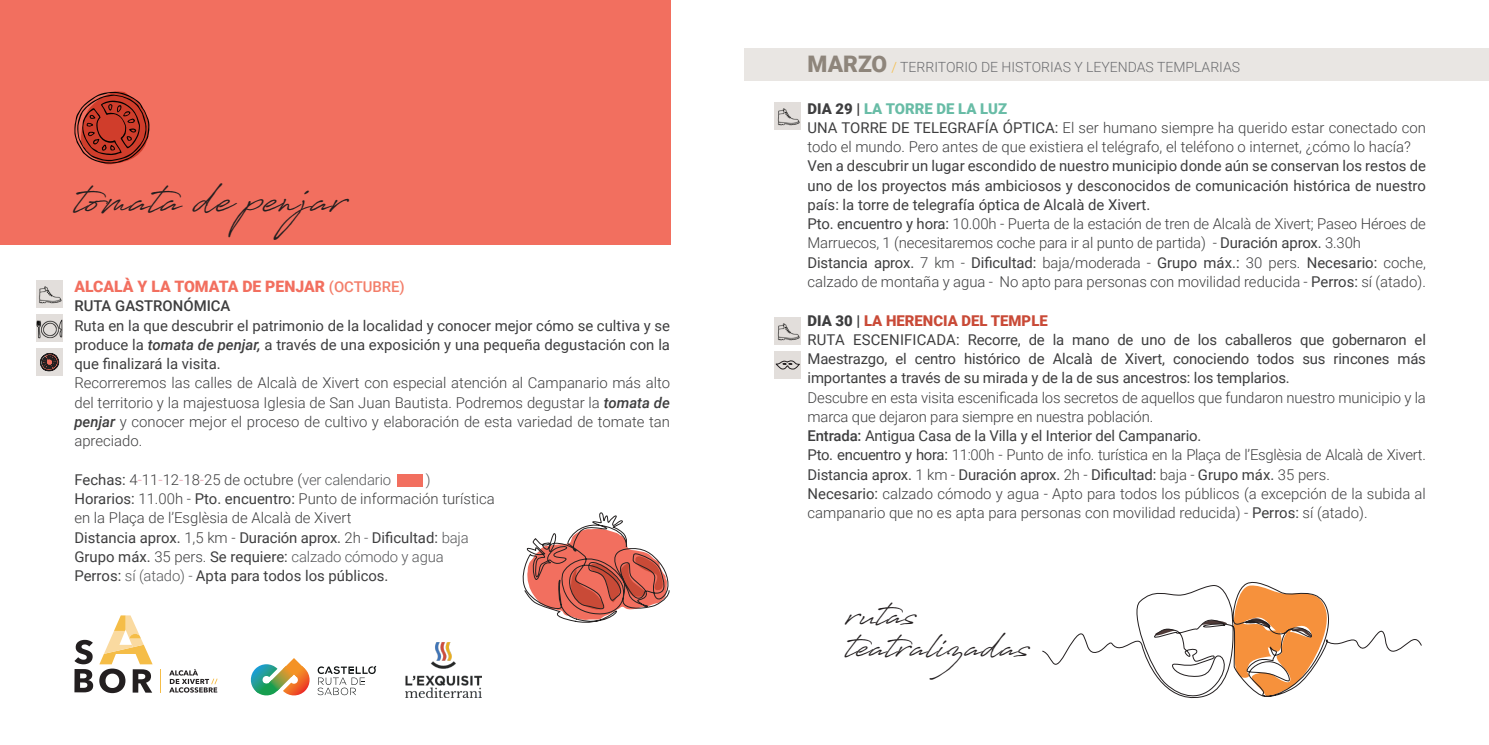
<style>
.page{position:relative;width:1489px;height:745px;background:#fff}
.page>*{position:absolute;margin:0;border:0;box-sizing:border-box;transform-origin:0 0}
.t1{font:42px "Antro Vectra Bolder";letter-spacing:.025em;color:#231f20}
.t2{font:35px/31.5px "Antro Vectra Bolder";letter-spacing:.025em;color:#231f20}
.t3{font:900 15.75px "Roboto";color:#f26f5f}
.t4{font:14.88px/19.2px "Roboto";color:#3e3e3f}
.t5{font:300 14.88px/19.2px "Roboto";color:#3e3e3f}
.t6{font:500 14.88px "Roboto";color:#3e3e3f}
.t7{font:300 14px "Roboto";color:#6c6d70}
.s1{font-weight:500;font-size:14.88px;color:#f37e6a}
.s2{font-weight:500;font-style:italic}
.s3{font-weight:400}
.s4{color:#e58da0}
.s5{color:#57585a}
.s6{font-weight:300;color:#57585a}
.s7{font-weight:300}
.s8{font-weight:900;font-size:22.75px;color:#8e857b}
.s9{color:#f5bd47}
.s10{font-weight:900}
.s11{font-weight:900;color:#68bca6}
.s12{font-weight:900;color:#c94a37}
.s13{font-weight:500}
</style>
<div class="page">
<div style="left:744px;top:48px;width:744px;height:32px;background:#e9e6e3"></div>
<img style="left:36px;top:280px;width:27px;height:28px">
<img style="left:774px;top:102px;width:27px;height:28px">
<div style="left:397px;top:473px;width:25px;height:13px;background:#f26f5f"></div>
<svg style="left:74px;top:615px;width:79px;height:77px"></svg>
<svg style="left:160px;top:669px;width:1px;height:23px"></svg>
<svg style="left:169px;top:669px;width:48px;height:23px"></svg>
<div style="left:0;top:0;width:670px;height:244px;background:#f26f5f"></div>
<svg style="left:74px;top:91px;width:76px;height:74px"></svg>
<img style="left:405px;top:642px;width:76px;height:55px">
<svg style="left:250px;top:658px;width:60px;height:38px"></svg>
<svg style="left:317px;top:665px;width:59px;height:29px"></svg>
<img style="left:36px;top:314px;width:27px;height:28px">
<div style="left:36px;top:348px;width:27px;height:28px;background:#e2dedb"></div>
<svg style="left:40px;top:353px;width:19px;height:18px"></svg>
<img style="left:774px;top:317px;width:27px;height:28px">
<div style="left:774px;top:351px;width:27px;height:28px;background:#e2dedb"></div>
<svg style="left:775px;top:360px;width:25px;height:10px"></svg>
<svg style="left:1042px;top:581px;width:380px;height:118px"></svg>
<svg style="left:522px;top:512px;width:148px;height:111px"></svg>
<h1 class="t1" style="left:74px;top:171px;width:273px">tomata de penjar</h1>
<p class="t3" style="left:74px;top:275px;width:332px">ALCALÀ Y LA TOMATA DE PENJAR <span class="s1">(OCTUBRE)</span></p>
<p class="t6" style="left:74px;top:295px;width:157px">RUTA GASTRONÓMICA</p>
<p class="t4" style="left:74px;top:315px;width:597px;text-align:justify">Ruta en la que descubrir el patrimonio de la localidad y conocer mejor cómo se cultiva y se produce la <span class="s2">tomata de penjar,</span> a través de una exposición y una pequeña degustación con la que finalizará la visita.</p>
<p class="t5" style="left:74px;top:372px;width:597px;text-align:justify">Recorreremos las calles de Alcalà de Xivert con especial atención al Campanario más alto del territorio y la majestuosa Iglesia de San Juan Bautista. Podremos degustar la <span class="s2">tomata de penjar</span> y conocer mejor el proceso de cultivo y elaboración de esta variedad de tomate tan apreciado.</p>
<p class="t5" style="left:74px;top:469px;width:318px"><span class="s3">Fechas:</span> 4<span class="s4">-</span>11<span class="s4">-</span>12<span class="s4">-</span>18<span class="s4">-</span>25 de octubre (<span class="s5">ver calendario</span></p>
<p class="t4" style="left:74px;top:469px;width:422px;text-indent:351px"><span class="s6">)<br></span>Horarios: <span class="s7">11.00h -</span> Pto. encuentro: <span class="s7">Punto de información turística en la Plaça de l’Esglèsia de Alcalà de Xivert<br></span>Distancia aprox. <span class="s7">1,5 km -</span> Duración aprox. <span class="s7">2h</span> <span class="s6">-</span> Dificultad: <span class="s6">baja </span>Grupo máx. <span class="s7">35 pers.</span> Se requiere: <span class="s6">calzado cómodo y agua<br></span>Perros: <span class="s6">sí (atado) -</span> Apta para todos los públicos.</p>
<p class="t7" style="left:807px;top:57px;width:434px"><span class="s8">MARZO</span> <span class="s9">/</span> TERRITORIO DE HISTORIAS Y LEYENDAS TEMPLARIAS</p>
<p class="t5" style="left:807px;top:98px;width:620px"><span class="s10">DIA 29 |</span> <span class="s11">LA TORRE DE LA LUZ<br></span><span class="s3">UNA TORRE DE TELEGRAFÍA ÓPTICA:</span> El ser humano siempre ha querido estar conectado con todo el mundo. Pero antes de que existiera el telégrafo, el teléfono o internet, ¿cómo lo hacía?</p>
<p class="t4" style="left:807px;top:156px;width:620px">Ven a descubrir un lugar escondido de nuestro municipio donde aún se conservan los restos de uno de los proyectos más ambiciosos y desconocidos de comunicación histórica de nuestro país: la torre de telegrafía óptica de Alcalà de Xivert.<br>Pto. encuentro y hora: <span class="s7">10.00h - Puerta de la estación de tren de Alcalà de Xivert; Paseo Héroes de Marruecos, 1 (necesitaremos coche para ir al punto de partida) -</span> Duración aprox. <span class="s7">3.30h<br></span>Distancia aprox. <span class="s7">7 km -</span> Dificultad: <span class="s7">baja/moderada -</span> Grupo máx.: <span class="s7">30 pers.</span> Necesario: <span class="s7">coche, calzado de montaña y agua - No apto para personas con movilidad reducida -</span> Perros: <span class="s7">sí (atado).</span></p>
<p class="t4" style="left:807px;top:310px;width:620px"><span class="s10">DIA 30 |</span> <span class="s12">LA HERENCIA DEL TEMPLE<br></span>RUTA ESCENIFICADA: Recorre, de la mano de uno de los caballeros que gobernaron el Maestrazgo, el centro histórico de Alcalà de Xivert, conociendo todos sus rincones más importantes a través de su mirada y de la de sus ancestros: los templarios.</p>
<p class="t5" style="left:807px;top:387px;width:620px">Descubre en esta visita escenificada los secretos de aquellos que fundaron nuestro municipio y la marca que dejaron para siempre en nuestra población.<br><span class="s13">Entrada:</span> <span class="s3">Antigua Casa de la Villa y el Interior del Campanario.<br>Pto. encuentro y hora:</span> 11:00h - Punto de info. turística en la Plaça de l’Esglèsia de Alcalà de Xivert.<br><span class="s3">Distancia aprox.</span> 1 km - <span class="s3">Duración aprox.</span> 2h - <span class="s3">Dificultad:</span> baja - <span class="s3">Grupo máx.</span> 35 pers.<br><span class="s3">Necesario:</span> calzado cómodo y agua - Apto para todos los públicos (a excepción de la subida al campanario que no es apta para personas con movilidad reducida) - <span class="s3">Perros:</span> sí (atado).</p>
<h2 class="t2" style="left:845px;top:594px;width:185px">rutas teatralizadas</h2>
</div>
